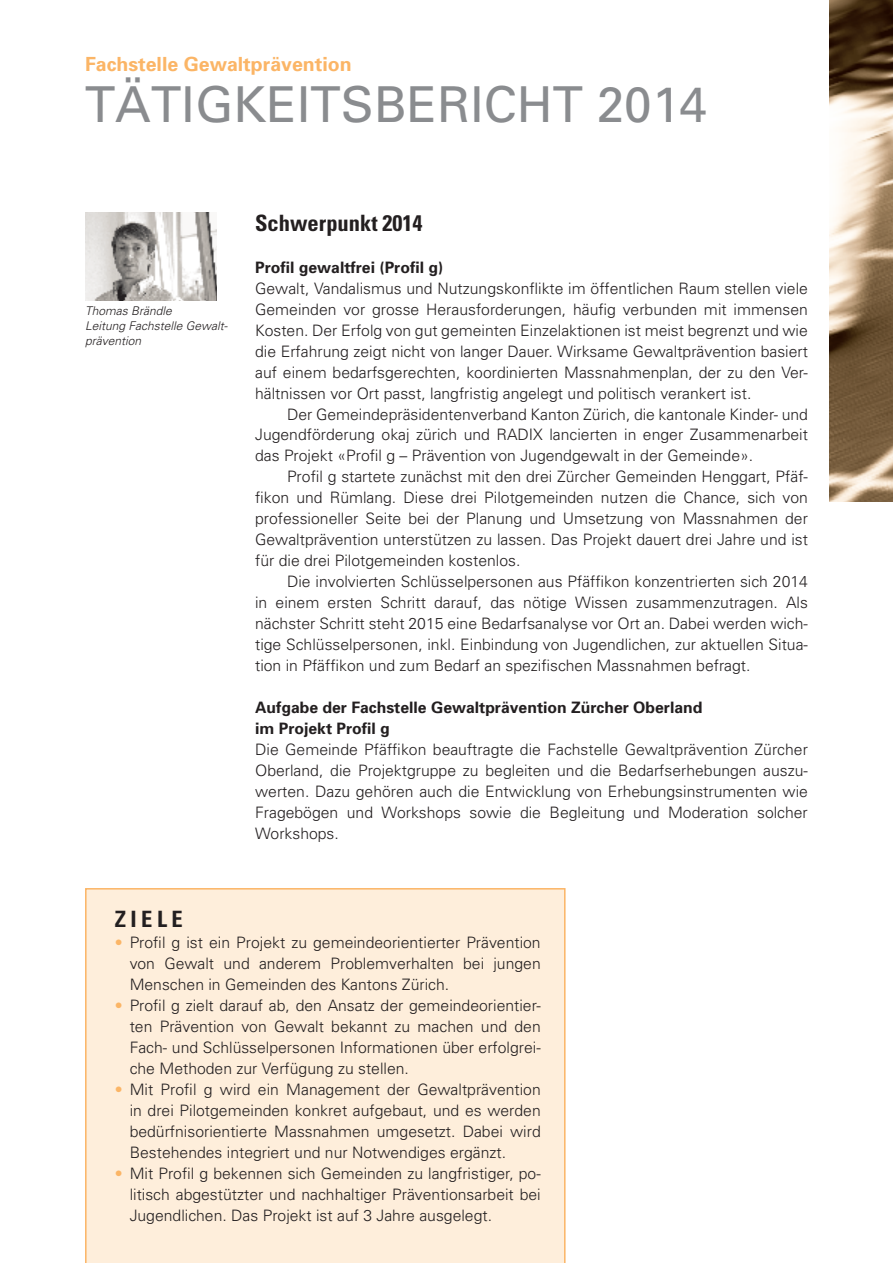
<style>
.page{position:relative;width:893px;height:1263px;background:#fff}
.page>*{position:absolute;margin:0;border:0;box-sizing:border-box;transform-origin:0 0}
.t1{font:49.5px "Univers";color:#8a8c8f}
.t2{font:700 condensed 22.5px "Univers";color:#231f20}
.t3{font:700 19.5px "Univers";color:#fbb566}
.t4{font:300 15.75px/21px "Univers";color:#231f20;text-align:justify}
.t5{font:700 15.75px/21px "Univers";color:#231f20}
.t6{font:italic 300 12px/15px "Univers";color:#231f20}
.s1{color:#fbb566}
</style>
<div class="page">
<div style="left:85px;top:888px;width:481px;height:375px;background:#feeedb"></div>
<img style="left:85px;top:213px;width:131px;height:88px">
<img style="left:829px;top:0;width:64px;height:502px">
<p class="t3" style="left:85px;top:52px;width:268px">Fachstelle Gewaltprävention</p>
<h1 class="t1" style="left:85px;top:76px;width:623px">TÄTIGKEITSBERICHT 2014</h1>
<p class="t6" style="left:85px;top:303px;width:144px">Thomas Brändle<br>Leitung Fachstelle Gewalt&shy;prävention</p>
<h2 class="t2" style="left:255px;top:209px;width:169px">Schwerpunkt 2014</h2>
<p class="t5" style="left:255px;top:256px;width:190px">Profil gewaltfrei (Profil g)</p>
<p class="t4" style="left:255px;top:277px;width:554px">Gewalt, Vandalismus und Nutzungskonflikte im öffentlichen Raum stellen viele Gemeinden vor grosse Herausforderungen, häufig verbunden mit immensen Kosten. Der Erfolg von gut gemeinten Einzelaktionen ist meist begrenzt und wie die Erfahrung zeigt nicht von langer Dauer. Wirksame Gewaltprävention basiert auf einem bedarfsgerechten, koordinierten Massnahmenplan, der zu den Ver&shy;hältnissen vor Ort passt, langfristig angelegt und politisch verankert ist.</p>
<p class="t4" style="left:255px;top:403px;width:554px;text-indent:32px">Der Gemeindepräsidentenverband Kanton Zürich, die kantonale Kinder- und Jugendförderung okaj zürich und RADIX lancierten in enger Zusammenarbeit das Projekt «Profil g – Prävention von Jugendgewalt in der Gemeinde».</p>
<p class="t4" style="left:255px;top:466px;width:554px;text-indent:32px">Profil g startete zunächst mit den drei Zürcher Gemeinden Henggart, Pfäf&shy;fikon und Rümlang. Diese drei Pilotgemeinden nutzen die Chance, sich von professioneller Seite bei der Planung und Umsetzung von Massnahmen der Gewaltprävention unterstützen zu lassen. Das Projekt dauert drei Jahre und ist für die drei Pilotgemeinden kostenlos.</p>
<p class="t4" style="left:255px;top:571px;width:554px;text-indent:32px">Die involvierten Schlüsselpersonen aus Pfäffikon konzentrierten sich 2014 in einem ersten Schritt darauf, das nötige Wissen zusammenzutragen. Als nächster Schritt steht 2015 eine Bedarfsanalyse vor Ort an. Dabei werden wich&shy;tige Schlüsselpersonen, inkl. Einbindung von Jugendlichen, zur aktuellen Situa&shy;tion in Pfäffikon und zum Bedarf an spezifischen Massnahmen befragt.</p>
<p class="t5" style="left:255px;top:697px;width:449px">Aufgabe der Fachstelle Gewaltprävention Zürcher Oberland im Projekt Profil g</p>
<p class="t4" style="left:255px;top:739px;width:554px">Die Gemeinde Pfäffikon beauftragte die Fachstelle Gewaltprävention Zürcher Oberland, die Projektgruppe zu begleiten und die Bedarfserhebungen auszu&shy;werten. Dazu gehören auch die Entwicklung von Erhebungsinstrumenten wie Fragebögen und Workshops sowie die Begleitung und Moderation solcher Workshops.</p>
<h2 class="t2" style="left:115px;top:905px;width:69px">ZIELE</h2>
<p class="t4" style="left:130px;top:932px;width:413px;text-indent:-15px"><span class="s1">•</span> Profil g ist ein Projekt zu gemeindeorientierter Prävention von Gewalt und anderem Problemverhalten bei jungen Menschen in Gemeinden des Kantons Zürich.</p>
<p class="t4" style="left:130px;top:995px;width:413px;text-indent:-15px"><span class="s1">•</span> Profil g zielt darauf ab, den Ansatz der gemeindeorientier&shy;ten Prävention von Gewalt bekannt zu machen und den Fach- und Schlüsselpersonen Informationen über erfolgrei&shy;che Methoden zur Verfügung zu stellen.</p>
<p class="t4" style="left:130px;top:1079px;width:413px;text-indent:-15px"><span class="s1">•</span> Mit Profil g wird ein Management der Gewaltprävention in drei Pilotgemeinden konkret aufgebaut, und es werden bedürfnisorientierte Massnahmen umgesetzt. Dabei wird Bestehendes integriert und nur Notwendiges ergänzt.</p>
<p class="t4" style="left:130px;top:1163px;width:413px;text-indent:-15px"><span class="s1">•</span> Mit Profil g bekennen sich Gemeinden zu langfristiger, po&shy;litisch abgestützter und nachhaltiger Präventionsarbeit bei Jugendlichen. Das Projekt ist auf 3 Jahre ausgelegt.</p>
</div>
